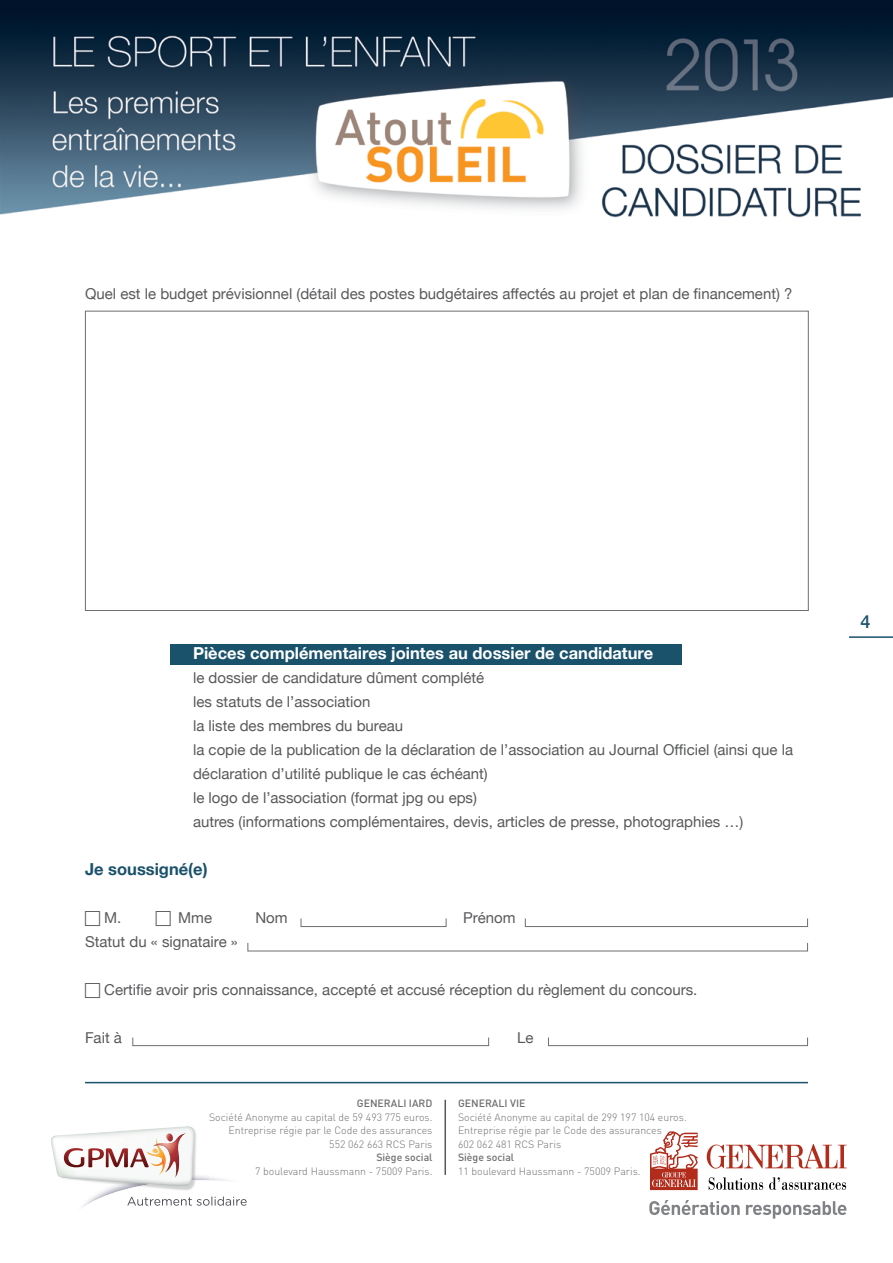
<style>
.page{position:relative;width:893px;height:1263px;background:#fff}
.page>*{position:absolute;margin:0;border:0;box-sizing:border-box;transform-origin:0 0}
.t1{font:500 18px "Helvetica Neue";color:#1a516b}
.t2{font:700 16.5px "Helvetica Neue";color:#fff}
.t3{font:700 16.5px "Helvetica Neue";color:#1a516b}
.t4{font:15px/24px "Helvetica Neue";color:#58595b}
.t5{font:300 10.5px/13.5px "DIN";color:#6d6e71;text-align:right}
.t6{font:500 10.5px "DIN";color:#6d6e71}
</style>
<div class="page">
<img style="left:0;top:0;width:893px;height:217px">
<div style="left:170px;top:645px;width:512px;height:20px;background:#1a516b"></div>
<hr style="left:85px;top:1082px;width:723px;height:1px;background:#1a516b">
<hr style="left:849px;top:636px;width:44px;height:2px;background:#1a516b">
<svg style="left:709px;top:1177px;width:54px;height:13px"></svg>
<svg style="left:769px;top:1177px;width:77px;height:13px"></svg>
<svg style="left:650px;top:1131px;width:48px;height:59px"></svg>
<svg style="left:707px;top:1144px;width:140px;height:25px"></svg>
<svg style="left:649px;top:1200px;width:91px;height:15px"></svg>
<svg style="left:746px;top:1201px;width:100px;height:17px"></svg>
<img style="left:51px;top:1126px;width:143px;height:52px">
<svg style="left:64px;top:1133px;width:183px;height:75px"></svg>
<hr style="left:444px;top:1100px;width:2px;height:75px;background:#58595b">
<div style="left:301px;top:918px;width:145px;height:9px;border:1px solid #6d6e71"></div>
<div style="left:525px;top:918px;width:283px;height:9px;border:1px solid #6d6e71"></div>
<div style="left:132px;top:1037px;width:357px;height:9px;border:1px solid #6d6e71"></div>
<div style="left:548px;top:1037px;width:260px;height:9px;border:1px solid #6d6e71"></div>
<p class="t4" style="left:85px;top:283px;width:709px">Quel est le budget prévisionnel (détail des postes budgétaires affectés au projet et plan de financement) ?</p>
<p class="t2" style="left:193px;top:640px;width:462px">Pièces complémentaires jointes au dossier de candidature</p>
<p class="t4" style="left:193px;top:667px;width:602px">le dossier de candidature dûment complété<br>les statuts de l’association<br>la liste des membres du bureau<br>la copie de la publication de la déclaration de l’association au Journal Officiel (ainsi que la déclaration d’utilité publique le cas échéant)<br>le logo de l’association (format jpg ou eps)<br>autres (informations complémentaires, devis, articles de presse, photographies …)</p>
<p class="t3" style="left:85px;top:856px;width:124px">Je soussigné(e)</p>
<p class="t4" style="left:104px;top:907px;width:19px">M.</p>
<p class="t4" style="left:178px;top:907px;width:35px">Mme</p>
<p class="t4" style="left:255px;top:907px;width:34px">Nom</p>
<p class="t4" style="left:463px;top:907px;width:54px">Prénom</p>
<p class="t4" style="left:85px;top:931px;width:154px">Statut du « signataire »</p>
<p class="t4" style="left:104px;top:979px;width:595px">Certifie avoir pris connaissance, accepté et accusé réception du règlement du concours.</p>
<p class="t4" style="left:85px;top:1027px;width:38px">Fait à</p>
<p class="t4" style="left:517px;top:1027px;width:18px">Le</p>
<p class="t6" style="left:357px;top:1097px;width:77px">GENERALI IARD</p>
<p class="t5" style="left:209px;top:1110px;width:225px">Société Anonyme au capital de 59 493 775 euros.<br>Entreprise régie par le Code des assurances<br>552 062 663 RCS Paris</p>
<p class="t6" style="left:376px;top:1151px;width:58px">SIÈGE SOCIAL</p>
<p class="t5" style="left:255px;top:1164px;width:179px">7 boulevard Haussmann - 75009 Paris.</p>
<p class="t6" style="left:458px;top:1097px;width:69px">GENERALI VIE</p>
<p class="t5" style="left:458px;top:1110px;width:230px;text-align:left">Société Anonyme au capital de 299 197 104 euros.<br>Entreprise régie par le Code des assurances<br>602 062 481 RCS Paris</p>
<p class="t6" style="left:458px;top:1151px;width:58px">SIÈGE SOCIAL</p>
<p class="t5" style="left:458px;top:1164px;width:184px">11 boulevard Haussmann - 75009 Paris.</p>
<p class="t1" style="left:860px;top:607px;width:12px">4</p>
</div>
